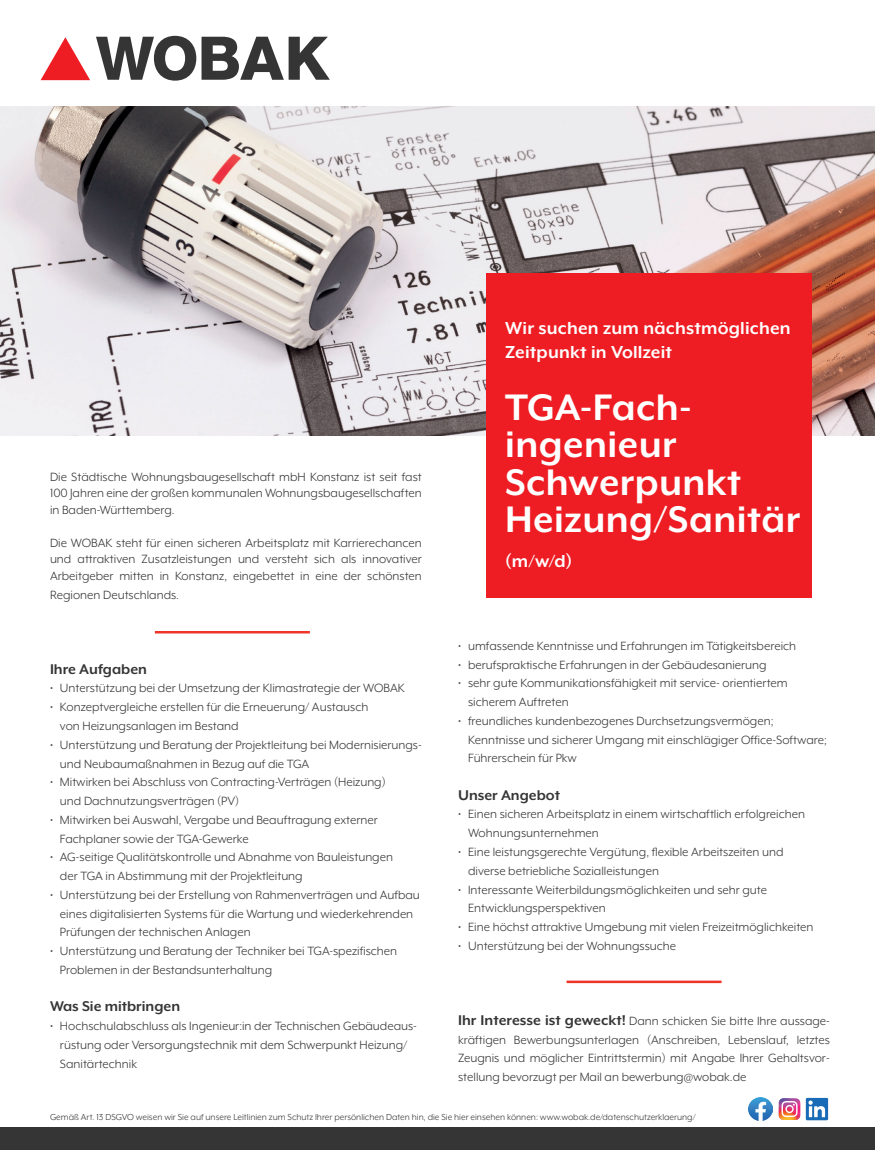
<style>
.page{position:relative;width:875px;height:1150px;background:#fff}
.page>*{position:absolute;margin:0;border:0;box-sizing:border-box;transform-origin:0 0}
.t1{font:700 42.5px/37.5px "Mr Eaves XL Mod OT";letter-spacing:.01em;color:#fff}
.t2{font:700 20px/24px "Mr Eaves XL Mod OT";letter-spacing:.01em;color:#fff}
.t3{font:700 16.25px "Mr Eaves XL Mod OT";color:#363536}
.t4{font:13.75px/18.8px "Mr Eaves XL Mod OT";color:#363536}
.t5{font:10px "Mr Eaves XL Mod OT";color:#363536}
.s1{font-weight:700;font-size:16.25px}
</style>
<div class="page">
<img style="left:0;top:106px;width:875px;height:329px">
<svg style="left:96px;top:36px;width:234px;height:45px"></svg>
<svg style="left:41px;top:37px;width:49px;height:43px"></svg>
<div style="left:486px;top:273px;width:325px;height:325px;background:#ee1d23"></div>
<div style="left:0;top:1127px;width:875px;height:23px;background:#363536"></div>
<hr style="left:155px;top:631px;width:155px;height:2px;background:#ef342a">
<hr style="left:567px;top:981px;width:155px;height:2px;background:#ef342a">
<img style="left:749px;top:1097px;width:23px;height:24px">
<svg style="left:779px;top:1098px;width:21px;height:22px"></svg>
<img style="left:805px;top:1098px;width:24px;height:23px">
<p class="t4" style="left:50px;top:469px;width:373px;line-height:16.5px;text-align:justify">Die Städtische Wohnungsbaugesellschaft mbH Konstanz ist seit fast 100 Jahren eine der großen kommunalen Wohnungsbaugesellschaften in Baden-Württemberg.</p>
<p class="t4" style="left:50px;top:535px;width:373px;line-height:16.5px;text-align:justify">Die WOBAK steht für einen sicheren Arbeitsplatz mit Karrierechancen und attraktiven Zusatzleistungen und versteht sich als innovativer Arbeitgeber mitten in Konstanz, eingebettet in eine der schönsten</p>
<p class="t4" style="left:50px;top:585px;width:131px">Regionen Deutschlands.</p>
<h2 class="t2" style="left:505px;top:316px;width:287px">Wir suchen zum nächstmöglichen<br>Zeitpunkt in Vollzeit</h2>
<h1 class="t1" style="left:505px;top:388px;width:296px">TGA-Fach&shy;ingenieur<br>Schwerpunkt<br>Heizung/Sanitär</h1>
<h2 class="t2" style="left:505px;top:549px;width:69px">(m/w/d)</h2>
<p class="t4" style="left:458px;top:636px;width:340px">• umfassende Kenntnisse und Erfahrungen im Tätigkeitsbereich</p>
<p class="t4" style="left:458px;top:655px;width:310px">• berufspraktische Erfahrungen in der Gebäudesanierung</p>
<p class="t4" style="left:468px;top:674px;width:321px;text-indent:-10px">• sehr gute Kommunikationsfähigkeit mit service- orientiertem sicherem Auftreten</p>
<p class="t4" style="left:468px;top:711px;width:360px;text-indent:-10px">• freundliches kundenbezogenes Durchsetzungsvermögen;<br>Kenntnisse und sicherer Umgang mit einschlägiger Office-Software;<br>Führerschein für Pkw</p>
<p class="t3" style="left:458px;top:787px;width:103px">Unser Angebot</p>
<p class="t4" style="left:468px;top:805px;width:338px;text-indent:-10px">• Einen sicheren Arbeitsplatz in einem wirtschaftlich erfolgreichen<br>Wohnungsunternehmen</p>
<p class="t4" style="left:468px;top:843px;width:317px;text-indent:-10px">• Eine leistungsgerechte Vergütung, flexible Arbeitszeiten und diverse betriebliche Sozialleistungen</p>
<p class="t4" style="left:468px;top:880px;width:301px;text-indent:-10px">• Interessante Weiterbildungsmöglichkeiten und sehr gute<br>Entwicklungsperspektiven</p>
<p class="t4" style="left:458px;top:918px;width:357px">• Eine höchst attraktive Umgebung mit vielen Freizeitmöglichkeiten</p>
<p class="t4" style="left:458px;top:936px;width:220px">• Unterstützung bei der Wohnungssuche</p>
<p class="t3" style="left:50px;top:661px;width:99px">Ihre Aufgaben</p>
<p class="t4" style="left:50px;top:679px;width:356px">• Unterstützung bei der Umsetzung der Klimastrategie der WOBAK</p>
<p class="t4" style="left:60px;top:698px;width:310px;text-indent:-10px">• Konzeptvergleiche erstellen für die Erneuerung/ Austausch von Heizungsanlagen im Bestand</p>
<p class="t4" style="left:60px;top:735px;width:363px;text-indent:-10px">• Unterstützung und Beratung der Projektleitung bei Modernisierungs&shy;und Neubaumaßnahmen in Bezug auf die TGA</p>
<p class="t4" style="left:60px;top:773px;width:327px;text-indent:-10px">• Mitwirken bei Abschluss von Contracting-Verträgen (Heizung) und Dachnutzungsverträgen (PV)</p>
<p class="t4" style="left:60px;top:810px;width:319px;text-indent:-10px">• Mitwirken bei Auswahl, Vergabe und Beauftragung externer<br>Fachplaner sowie der TGA-Gewerke</p>
<p class="t4" style="left:60px;top:848px;width:335px;text-indent:-10px">• AG-seitige Qualitätskontrolle und Abnahme von Bauleistungen der TGA in Abstimmung mit der Projektleitung</p>
<p class="t4" style="left:60px;top:885px;width:361px;text-indent:-10px">• Unterstützung bei der Erstellung von Rahmenverträgen und Aufbau eines digitalisierten Systems für die Wartung und wiederkehrenden<br>Prüfungen der technischen Anlagen</p>
<p class="t4" style="left:60px;top:942px;width:339px;text-indent:-10px">• Unterstützung und Beratung der Techniker bei TGA-spezifischen<br>Problemen in der Bestandsunterhaltung</p>
<p class="t3" style="left:50px;top:998px;width:132px">Was Sie mitbringen</p>
<p class="t4" style="left:60px;top:1016px;width:359px;text-indent:-10px">• Hochschulabschluss als Ingenieur:in der Technischen Gebäudeaus&shy;rüstung oder Versorgungstechnik mit dem Schwerpunkt Heizung/<br>Sanitärtechnik</p>
<p class="t4" style="left:458px;top:1011px;width:373px;text-align:justify"><span class="s1">Ihr Interesse ist geweckt!</span> Dann schicken Sie bitte Ihre aussage&shy;kräftigen Bewerbungsunterlagen (Anschreiben, Lebenslauf, letztes Zeugnis und möglicher Eintrittstermin) mit Angabe Ihrer Gehaltsvor&shy;stellung bevorzugt per Mail an bewerbung@wobak.de</p>
<p class="t5" style="left:50px;top:1112px;width:647px">Gemäß Art. 13 DSGVO weisen wir Sie auf unsere Leitlinien zum Schutz Ihrer persönlichen Daten hin, die Sie hier einsehen können: www.wobak.de/datenschutzerklaerung/</p>
</div>
